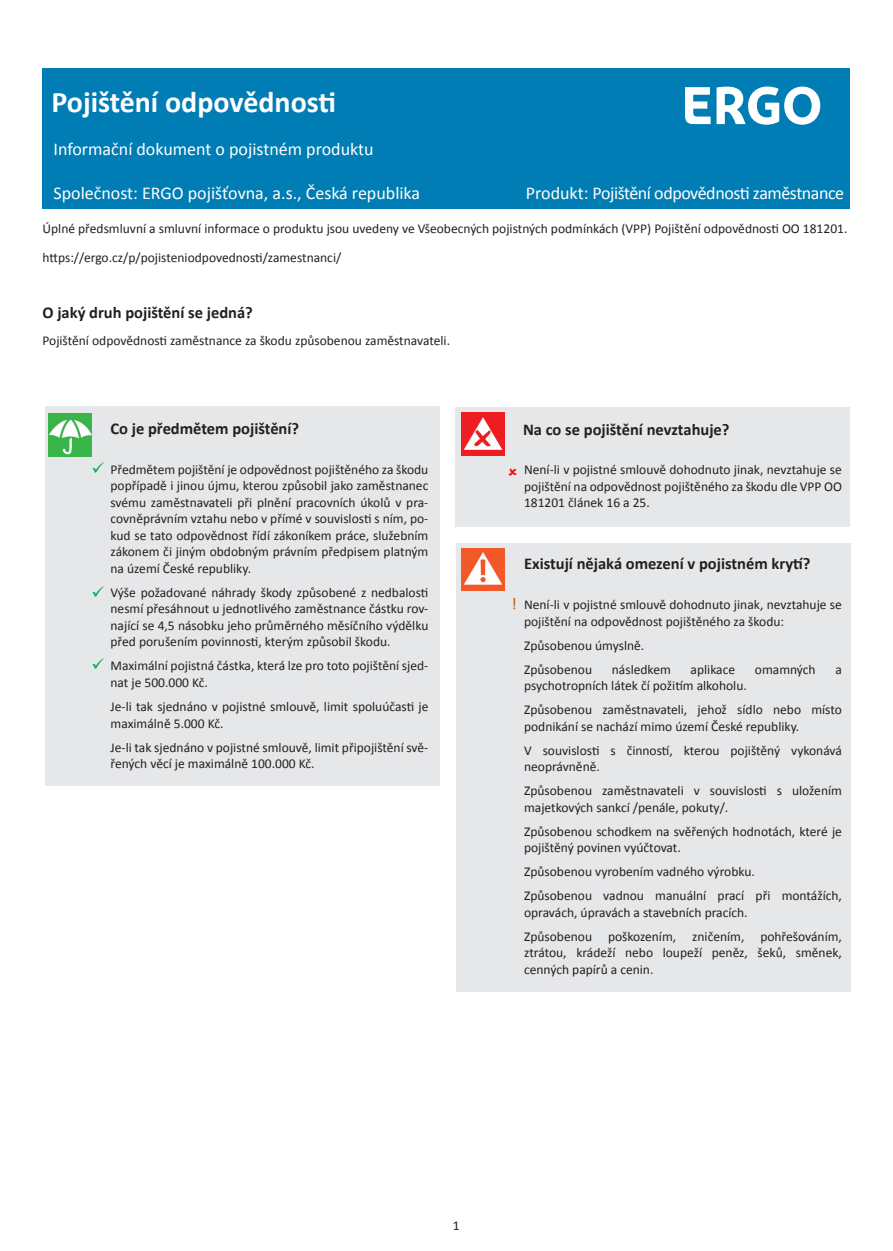
<style>
.page{position:relative;width:893px;height:1251px;background:#fff}
.page>*{position:absolute;margin:0;border:0;box-sizing:border-box;transform-origin:0 0}
.t1{font:700 30px "Calibri";color:#fff}
.t2{font:18px "Calibri";color:#fff}
.t3{font:18px "Calibri";letter-spacing:-.025em;color:#fff}
.t4{font:700 16.5px "Calibri";color:#231f20}
.t5{font:16.5px "Calibri";color:#c45911}
.t6{font:13.5px/16.5px "Calibri";color:#231f20}
</style>
<div class="page">
<div style="left:455px;top:407px;width:394px;height:119px;background:#e6e7e9"></div>
<div style="left:45px;top:406px;width:394px;height:379px;background:#e6e7e9"></div>
<div style="left:456px;top:543px;width:394px;height:448px;background:#e6e7e9"></div>
<div style="left:43px;top:68px;width:807px;height:141px;background:#007db5"></div>
<svg style="left:685px;top:87px;width:26px;height:37px"></svg>
<svg style="left:717px;top:86px;width:103px;height:39px"></svg>
<img style="left:49px;top:414px;width:42px;height:42px">
<img style="left:462px;top:413px;width:42px;height:42px">
<img style="left:462px;top:548px;width:42px;height:42px">
<p class="t1" style="left:51px;top:81px;width:286px">Pojištění odpovědnosti</p>
<p class="t2" style="left:53px;top:137px;width:322px">Informační dokument o pojistném produktu</p>
<p class="t2" style="left:53px;top:180px;width:368px">Společnost: ERGO pojišťovna, a.s., Česká republika</p>
<p class="t3" style="left:526px;top:180px;width:320px">Produkt: Pojištění odpovědnosti zaměstnance</p>
<p class="t6" style="left:43px;top:220px;width:806px">Úplné předsmluvní a smluvní informace o produktu jsou uvedeny ve Všeobecných pojistných podmínkách (VPP) Pojištění odpovědnosti OO 181201.</p>
<p class="t6" style="left:43px;top:248px;width:300px">https://ergo.cz/p/pojisteniodpovednosti/zamestnanci/</p>
<p class="t4" style="left:43px;top:300px;width:212px">O jaký druh pojištění se jedná?</p>
<p class="t6" style="left:43px;top:331px;width:409px">Pojištění odpovědnosti zaměstnance za škodu způsobenou zaměstnavateli.</p>
<p class="t4" style="left:111px;top:416px;width:190px">Co je předmětem pojištění?</p>
<p class="t4" style="left:523px;top:417px;width:208px">Na co se pojištění nevztahuje?</p>
<p class="t6" style="left:524px;top:461px;width:319px;text-align:justify">Není-li v pojistné smlouvě dohodnuto jinak, nevztahuje se pojištění na odpovědnost pojištěného za škodu dle VPP OO 181201 článek 16 a 25.</p>
<p class="t6" style="left:111px;top:460px;width:319px;text-align:justify">Předmětem pojištění je odpovědnost pojištěného za škodu popřípadě i jinou újmu, kterou způsobil jako zaměstnanec svému zaměstnavateli při plnění pracovních úkolů v pra&shy;covněprávním vztahu nebo v přímé v souvislosti s ním, po&shy;kud se tato odpovědnost řídí zákoníkem práce, služebním zákonem či jiným obdobným právním předpisem platným na území České republiky.</p>
<p class="t6" style="left:111px;top:583px;width:319px;text-align:justify">Výše požadované náhrady škody způsobené z nedbalosti nesmí přesáhnout u jednotlivého zaměstnance částku rov&shy;nající se 4,5 násobku jeho průměrného měsíčního výdělku před porušením povinnosti, kterým způsobil škodu.</p>
<p class="t6" style="left:111px;top:657px;width:319px">Maximální pojistná částka, která lze pro toto pojištění sjed&shy;nat je 500.000 Kč.</p>
<p class="t6" style="left:111px;top:697px;width:319px">Je-li tak sjednáno v pojistné smlouvě, limit spoluúčasti je maximálně 5.000 Kč.</p>
<p class="t6" style="left:111px;top:738px;width:319px">Je-li tak sjednáno v pojistné smlouvě, limit připojištění svě&shy;řených věcí je maximálně 100.000 Kč.</p>
<p class="t4" style="left:524px;top:551px;width:288px">Existují nějaká omezení v pojistném krytí?</p>
<p class="t5" style="left:511px;top:592px;width:7px">!</p>
<p class="t6" style="left:524px;top:595px;width:319px">Není-li v pojistné smlouvě dohodnuto jinak, nevztahuje se pojištění na odpovědnost pojištěného za škodu:</p>
<p class="t6" style="left:524px;top:636px;width:122px">Způsobenou úmyslně.</p>
<p class="t6" style="left:524px;top:660px;width:69px">Způsobenou</p>
<p class="t6" style="left:612px;top:660px;width:60px">následkem</p>
<p class="t6" style="left:691px;top:660px;width:46px">aplikace</p>
<p class="t6" style="left:755px;top:660px;width:62px">omamných</p>
<p class="t6" style="left:835px;top:660px;width:8px">a</p>
<p class="t6" style="left:524px;top:676px;width:224px">psychotropních látek čí požitím alkoholu.</p>
<p class="t6" style="left:524px;top:700px;width:319px">Způsobenou zaměstnavateli, jehož sídlo nebo místo podnikání se nachází mimo území České republiky.</p>
<p class="t6" style="left:524px;top:741px;width:319px">V souvislosti s činností, kterou pojištěný vykonává neoprávněně.</p>
<p class="t6" style="left:524px;top:781px;width:319px">Způsobenou zaměstnavateli v souvislosti s uložením majetkových sankcí /penále, pokuty/.</p>
<p class="t6" style="left:524px;top:822px;width:319px">Způsobenou schodkem na svěřených hodnotách, které je pojištěný povinen vyúčtovat.</p>
<p class="t6" style="left:524px;top:862px;width:232px">Způsobenou vyrobením vadného výrobku.</p>
<p class="t6" style="left:524px;top:886px;width:319px">Způsobenou vadnou manuální prací při montážích, opravách, úpravách a stavebních pracích.</p>
<p class="t6" style="left:524px;top:927px;width:319px;text-align:justify">Způsobenou poškozením, zničením, pohřešováním, ztrátou, krádeží nebo loupeží peněz, šeků, směnek, cenných papírů a cenin.</p>
<p class="t6" style="left:453px;top:1216px;width:8px">1</p>
</div>
